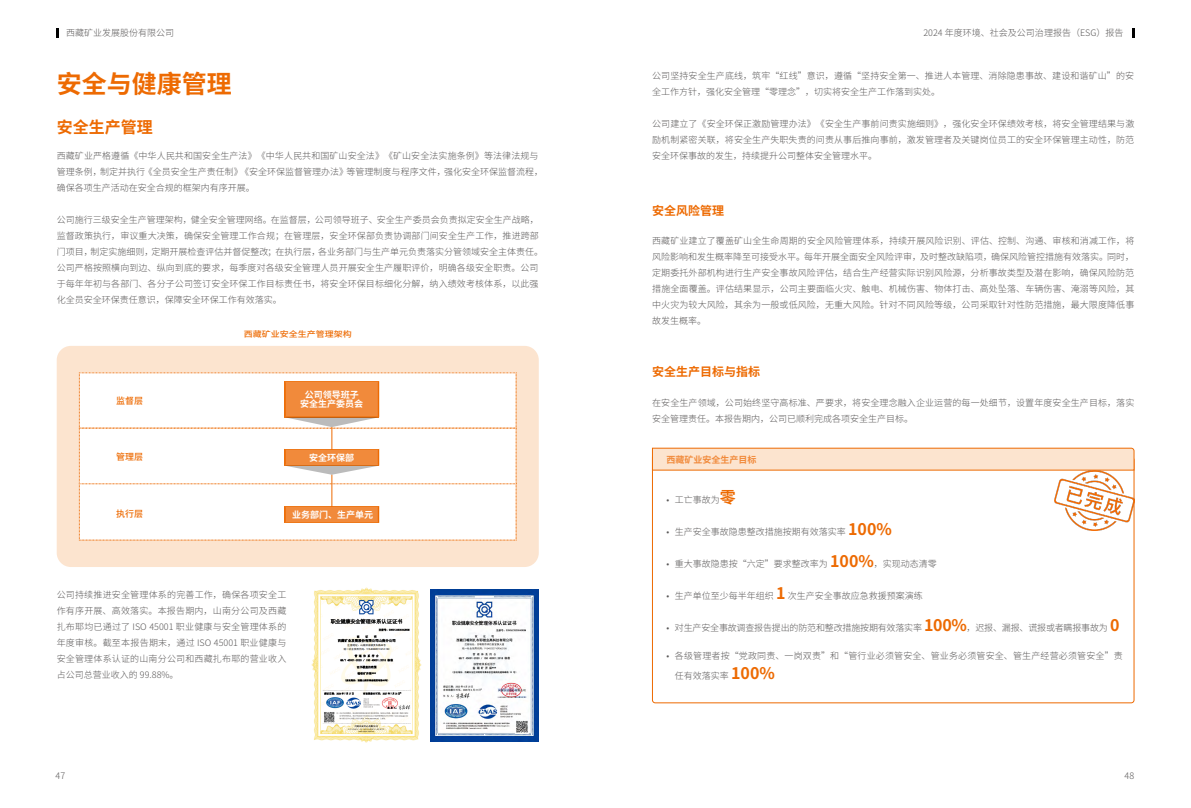
<style>
.page{position:relative;width:1191px;height:808px;background:#fff}
.page>*{position:absolute;margin:0;border:0;box-sizing:border-box;transform-origin:0 0}
.t1{font:700 25px "Source Han Sans CN";color:#ed6a02}
.t2{font:700 16px "Source Han Sans CN";color:#ed6a02}
.t3{font:700 12px "Source Han Sans CN";color:#ed6a02}
.t4{font:300 9px/16px "Source Han Sans CN";color:#595757}
.t5{font:300 9px/19.5px "Source Han Sans CN";letter-spacing:.02em;color:#595757}
.t6{font:300 9px "Source Han Sans CN";letter-spacing:-.02em;color:#595757}
.t7{font:700 9px/9px "Source Han Sans CN";color:#fff;text-align:center}
.t8{font:700 9px "Source Han Sans CN";color:#f18a3b}
.t9{font:500 9px "Source Han Sans CN";color:#ed6a02}
.t10{font:500 8.1px "Source Han Sans CN";color:#ed6a02;scale:1.11 1}
.s1{font-weight:700;font-size:16px;color:#ed6a02}
</style>
<div class="page">
<svg style="left:57px;top:28px;width:2px;height:9px"></svg>
<svg style="left:1132px;top:28px;width:2px;height:9px"></svg>
<div style="left:57px;top:346px;width:482px;height:221px;background:#fce4cf;border-radius:14px"></div>
<svg style="left:79px;top:372px;width:438px;height:169px;background:#fcefe6"></svg>
<svg style="left:652px;top:471px;width:482px;height:232px"></svg>
<svg style="left:652px;top:448px;width:482px;height:23px;background:#fadbc0"></svg>
<img style="left:312px;top:587px;width:110px;height:156px">
<img style="left:430px;top:590px;width:108px;height:152px">
<img style="left:1054px;top:470px;width:80px;height:60px">
<p class="t4" style="left:66px;top:25px;width:110px">西藏矿业发展股份有限公司</p>
<p class="t4" style="left:923px;top:25px;width:201px">2024 年度环境、社会及公司治理报告（ESG）报告</p>
<h1 class="t1" style="left:57px;top:71px;width:176px">安全与健康管理</h1>
<p class="t4" style="left:652px;top:68px;width:483px">公司坚持安全生产底线，筑牢“红线”意识，遵循“坚持安全第一、推进人本管理、消除隐患事故、建设和谐矿山”的安全工作方针，强化安全管理“零理念”，切实将安全生产工作落到实处。</p>
<p class="t4" style="left:652px;top:116px;width:484px;text-align:justify">公司建立了《安全环保正激励管理办法》《安全生产事前问责实施细则》，强化安全环保绩效考核，将安全管理结果与激励机制紧密关联，将安全生产失职失责的问责从事后推向事前，激发管理者及关键岗位员工的安全环保管理主动性，防范安全环保事故的发生，持续提升公司整体安全管理水平。</p>
<h2 class="t2" style="left:57px;top:119px;width:97px">安全生产管理</h2>
<p class="t4" style="left:57px;top:148px;width:488px">西藏矿业严格遵循《中华人民共和国安全生产法》《中华人民共和国矿山安全法》《矿山安全法实施条例》等法律法规与管理条例，制定并执行《全员安全生产责任制》《安全环保监督管理办法》等管理制度与程序文件，强化安全环保监督流程，确保各项生产活动在安全合规的框架内有序开展。</p>
<p class="t4" style="left:57px;top:212px;width:488px">公司施行三级安全生产管理架构，健全安全管理网络。在监督层，公司领导班子、安全生产委员会负责拟定安全生产战略，监督政策执行，审议重大决策，确保安全管理工作合规；在管理层，安全环保部负责协调部门间安全生产工作，推进跨部门项目，制定实施细则，定期开展检查评估并督促整改；在执行层，各业务部门与生产单元负责落实分管领域安全主体责任。公司严格按照横向到边、纵向到底的要求，每季度对各级安全管理人员开展安全生产履职评价，明确各级安全职责。公司于每年年初与各部门、各分子公司签订安全环保工作目标责任书，将安全环保目标细化分解，纳入绩效考核体系，以此强化全员安全环保责任意识，保障安全环保工作有效落实。</p>
<h3 class="t3" style="left:652px;top:204px;width:73px">安全风险管理</h3>
<p class="t4" style="left:652px;top:233px;width:484px;text-align:justify">西藏矿业建立了覆盖矿山全生命周期的安全风险管理体系，持续开展风险识别、评估、控制、沟通、审核和消减工作，将风险影响和发生概率降至可接受水平。每年开展全面安全风险评审，及时整改缺陷项，确保风险管控措施有效落实。同时，定期委托外部机构进行生产安全事故风险评估，结合生产经营实际识别风险源，分析事故类型及潜在影响，确保风险防范措施全面覆盖。评估结果显示，公司主要面临火灾、触电、机械伤害、物体打击、高处坠落、车辆伤害、淹溺等风险，其中火灾为较大风险，其余为一般或低风险，无重大风险。针对不同风险等级，公司采取针对性防范措施，最大限度降低事故发生概率。</p>
<p class="t9" style="left:116px;top:396px;width:28px">监督层</p>
<p class="t9" style="left:116px;top:452px;width:28px">管理层</p>
<p class="t10" style="left:244px;top:330px;width:99px">西藏矿业安全生产管理架构</p>
<p class="t7" style="left:300px;top:390px;width:64px">公司领导班子安全生产委员会</p>
<p class="t7" style="left:309px;top:453px;width:46px">安全环保部</p>
<p class="t9" style="left:116px;top:508px;width:28px">执行层</p>
<p class="t7" style="left:292px;top:510px;width:82px">业务部门、生产单元</p>
<p class="t4" style="left:57px;top:586px;width:231px;text-align:justify">公司持续推进安全管理体系的完善工作，确保各项安全工作有序开展、高效落实。本报告期内，山南分公司及西藏扎布耶均已通过了 ISO 45001 职业健康与安全管理体系的年度审核。截至本报告期末，通过 ISO 45001 职业健康与安全管理体系认证的山南分公司和西藏扎布耶的营业收入占公司总营业收入的 99.88%。</p>
<h3 class="t3" style="left:652px;top:366px;width:109px">安全生产目标与指标</h3>
<p class="t4" style="left:652px;top:394px;width:484px">在安全生产领域，公司始终坚守高标准、严要求，将安全理念融入企业运营的每一处细节，设置年度安全生产目标，落实安全管理责任。本报告期内，公司已顺利完成各项安全生产目标。</p>
<p class="t8" style="left:666px;top:455px;width:91px">西藏矿业安全生产目标</p>
<p class="t4" style="left:666px;top:491px;width:71px">• 工亡事故为<span class="s1">零</span></p>
<p class="t4" style="left:666px;top:523px;width:227px">• 生产安全事故隐患整改措施按期有效落实率 <span class="s1">100%</span></p>
<p class="t4" style="left:666px;top:555px;width:272px">• 重大事故隐患按“六定”要求整改率为 <span class="s1">100%</span>，实现动态清零</p>
<p class="t4" style="left:666px;top:587px;width:258px">• 生产单位至少每半年组织 <span class="s1">1</span> 次生产安全事故应急救援预案演练</p>
<p class="t6" style="left:666px;top:622px;width:454px">• 对生产安全事故调查报告提出的防范和整改措施按期有效落实率 <span class="s1">100%</span>，迟报、漏报、谎报或者瞒报事故为 <span class="s1">0</span></p>
<p class="t5" style="left:675px;top:646px;width:449px;text-indent:-9px">• 各级管理者按“党政同责、一岗双责”和“管行业必须管安全、管业务必须管安全、管生产经营必须管安全”责任有效落实率 <span class="s1">100%</span></p>
<p class="t4" style="left:56px;top:767px;width:11px">47</p>
<p class="t4" style="left:1124px;top:767px;width:11px">48</p>
</div>
